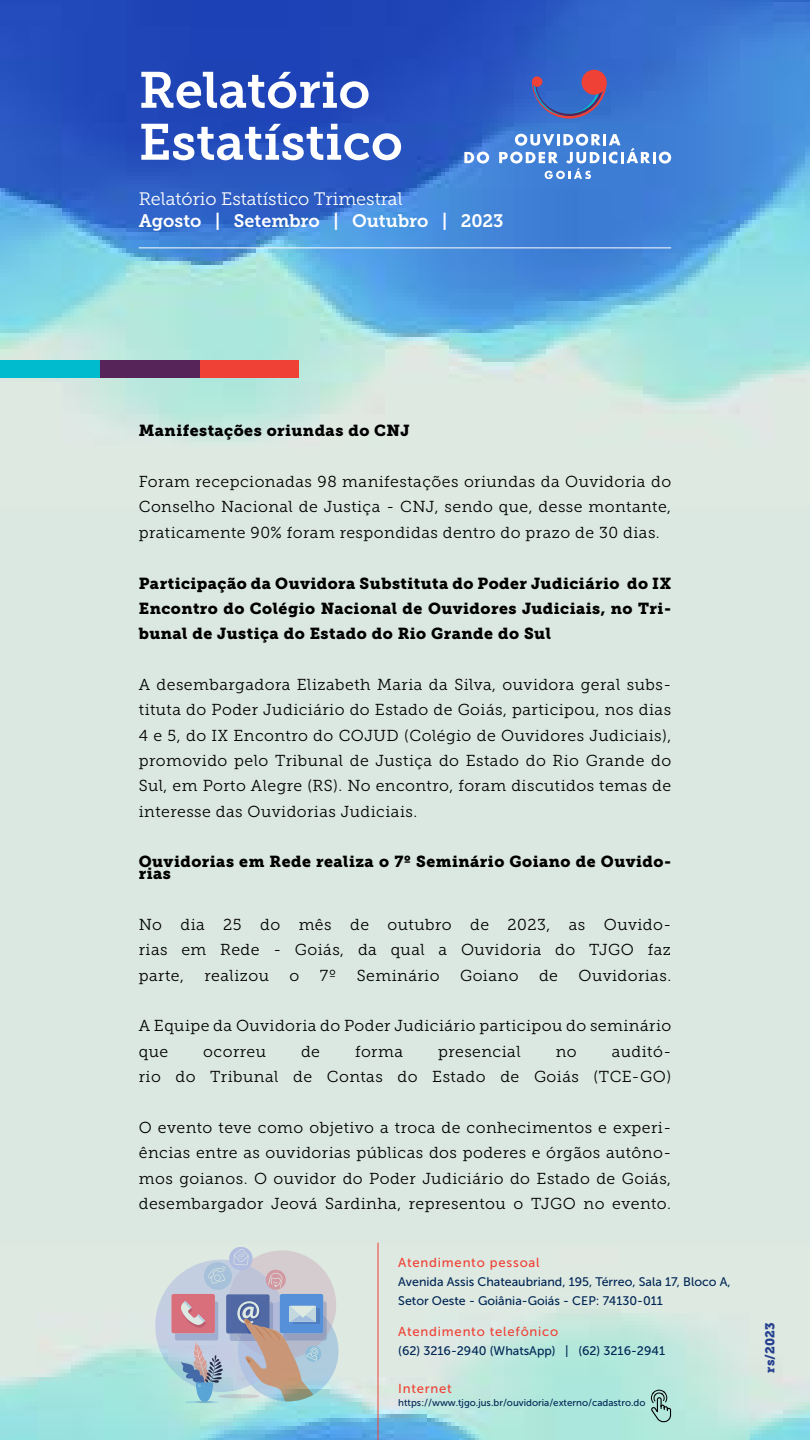
<style>
.page{position:relative;width:810px;height:1440px;background:#dbe8e1}
.page>*{position:absolute;margin:0;border:0;box-sizing:border-box;transform-origin:0 0}
.t1{font:50.7px/52px "Museo Slab 700";color:#fff}
.t2{font:18px "Museo Slab 300";color:#fff}
.t3{font:18px "Museo Slab 700";color:#fff}
.t4{font:15.83px/25.3px "Museo Slab 300";letter-spacing:.03em;color:#000;text-align:justify}
.t5{font:15.83px/25.3px "Museo Slab 900";letter-spacing:.03em;color:#000;text-align:justify}
.t6{font:13.05px "Museo Sans 500";letter-spacing:.06em;color:#ef4136}
.t7{font:12.83px "Museo Slab 900";letter-spacing:.01em;color:#25408f}
.t8{font:12.38px/18.9px "Museo Sans 500";color:#002655}
.t9{font:9.75px "Museo Sans 500";color:#002655}
</style>
<div class="page">
<img style="left:0;top:0;width:810px;height:438px">
<svg style="left:532px;top:82px;width:75px;height:37px"></svg>
<div style="left:532px;top:76px;width:10px;height:11px;background:#ef4136;border-radius:50%"></div>
<div style="left:582px;top:70px;width:25px;height:25px;background:#ef4136;border-radius:50%"></div>
<svg style="left:464px;top:152px;width:25px;height:12px"></svg>
<svg style="left:499px;top:134px;width:172px;height:45px"></svg>
<hr style="left:139px;top:248px;width:532px;height:1px;background:#fff">
<svg style="left:0;top:1242px;width:810px;height:198px"></svg>
<div style="left:229px;top:1247px;width:24px;height:23px;background:#b1bde1;border-radius:50%"></div>
<svg style="left:155px;top:1249px;width:184px;height:154px"></svg>
<hr style="left:378px;top:1243px;width:1px;height:197px;background:#ef4136">
<svg style="left:394px;top:1380px;width:257px;height:28px"></svg>
<svg style="left:651px;top:1361px;width:21px;height:62px"></svg>
<div style="left:199px;top:360px;width:100px;height:18px;background:#ef4136"></div>
<div style="left:100px;top:360px;width:99px;height:18px;background:#57245a"></div>
<div style="left:0;top:360px;width:100px;height:18px;background:#00bbcd"></div>
<h1 class="t1" style="left:139px;top:65px;width:265px">Relatório<br>Estatístico</h1>
<p class="t2" style="left:139px;top:189px;width:265px">Relatório Estatístico Trimestral</p>
<p class="t3" style="left:139px;top:211px;width:366px">Agosto | Setembro | Outubro | 2023</p>
<p class="t5" style="left:139px;top:418px;width:272px">Manifestações oriundas do CNJ</p>
<p class="t4" style="left:139px;top:469px;width:534px">Foram recepcionadas 98 manifestações oriundas da Ouvidoria do Conselho Nacional de Justiça - CNJ, sendo que, desse montante, praticamente 90% foram respondidas dentro do prazo de 30 dias.</p>
<p class="t5" style="left:139px;top:570px;width:534px">Participação da Ouvidora Substituta do Poder Judiciário do IX Encontro do Colégio Nacional de Ouvidores Judiciais, no Tri&shy;bunal de Justiça do Estado do Rio Grande do Sul</p>
<p class="t4" style="left:139px;top:672px;width:534px">A desembargadora Elizabeth Maria da Silva, ouvidora geral subs&shy;tituta do Poder Judiciário do Estado de Goiás, participou, nos dias 4 e 5, do IX Encontro do COJUD (Colégio de Ouvidores Judiciais), promovido pelo Tribunal de Justiça do Estado do Rio Grande do Sul, em Porto Alegre (RS). No encontro, foram discutidos temas de interesse das Ouvidorias Judiciais.</p>
<p class="t5" style="left:139px;top:849px;width:534px">Ouvidorias em Rede realiza o 7º Seminário Goiano de Ouvido-</p>
<p class="t5" style="left:139px;top:861px;width:34px">rias</p>
<p class="t4" style="left:139px;top:912px;width:534px">No dia 25 do mês de outubro de 2023, as Ouvido&shy;rias em Rede - Goiás, da qual a Ouvidoria do TJGO faz parte,</p>
<p class="t4" style="left:205px;top:963px;width:66px">realizou</p>
<p class="t4" style="left:290px;top:963px;width:11px">o</p>
<p class="t4" style="left:320px;top:963px;width:18px">7º</p>
<p class="t4" style="left:357px;top:963px;width:84px">Seminário</p>
<p class="t4" style="left:460px;top:963px;width:60px">Goiano</p>
<p class="t4" style="left:539px;top:963px;width:20px">de</p>
<p class="t4" style="left:579px;top:963px;width:94px">Ouvidorias.</p>
<p class="t4" style="left:139px;top:1013px;width:534px">A Equipe da Ouvidoria do Poder Judiciário participou do seminário que</p>
<p class="t4" style="left:203px;top:1039px;width:64px">ocorreu</p>
<p class="t4" style="left:301px;top:1039px;width:20px">de</p>
<p class="t4" style="left:355px;top:1039px;width:49px">forma</p>
<p class="t4" style="left:438px;top:1039px;width:84px">presencial</p>
<p class="t4" style="left:556px;top:1039px;width:22px">no</p>
<p class="t4" style="left:139px;top:1039px;width:534px;text-align:right">auditó-<br>rio do Tribunal de Contas do Estado de Goiás (TCE-GO)</p>
<p class="t4" style="left:139px;top:1115px;width:534px">O evento teve como objetivo a troca de conhecimentos e experi&shy;ências entre as ouvidorias públicas dos poderes e órgãos autôno&shy;mos goianos. O ouvidor do Poder Judiciário do Estado de Goiás, desembargador Jeová Sardinha, representou o TJGO no evento.</p>
<p class="t6" style="left:398px;top:1255px;width:143px">Atendimento pessoal</p>
<p class="t8" style="left:398px;top:1272px;width:334px">Avenida Assis Chateaubriand, 195, Térreo, Sala 17, Bloco A,<br>Setor Oeste - Goiânia-Goiás - CEP: 74130-011</p>
<p class="t6" style="left:398px;top:1325px;width:162px">Atendimento telefônico</p>
<p class="t8" style="left:398px;top:1342px;width:268px">(62) 3216-2940 (WhatsApp) | (62) 3216-2941</p>
<p class="t6" style="left:398px;top:1381px;width:55px">Internet</p>
<p class="t9" style="left:398px;top:1397px;width:249px">https://www.tjgo.jus.br/ouvidoria/externo/cadastro.do</p>
<p class="t7" style="left:763px;top:1373px;width:52px;rotate:-90deg">rs/2023</p>
</div>
